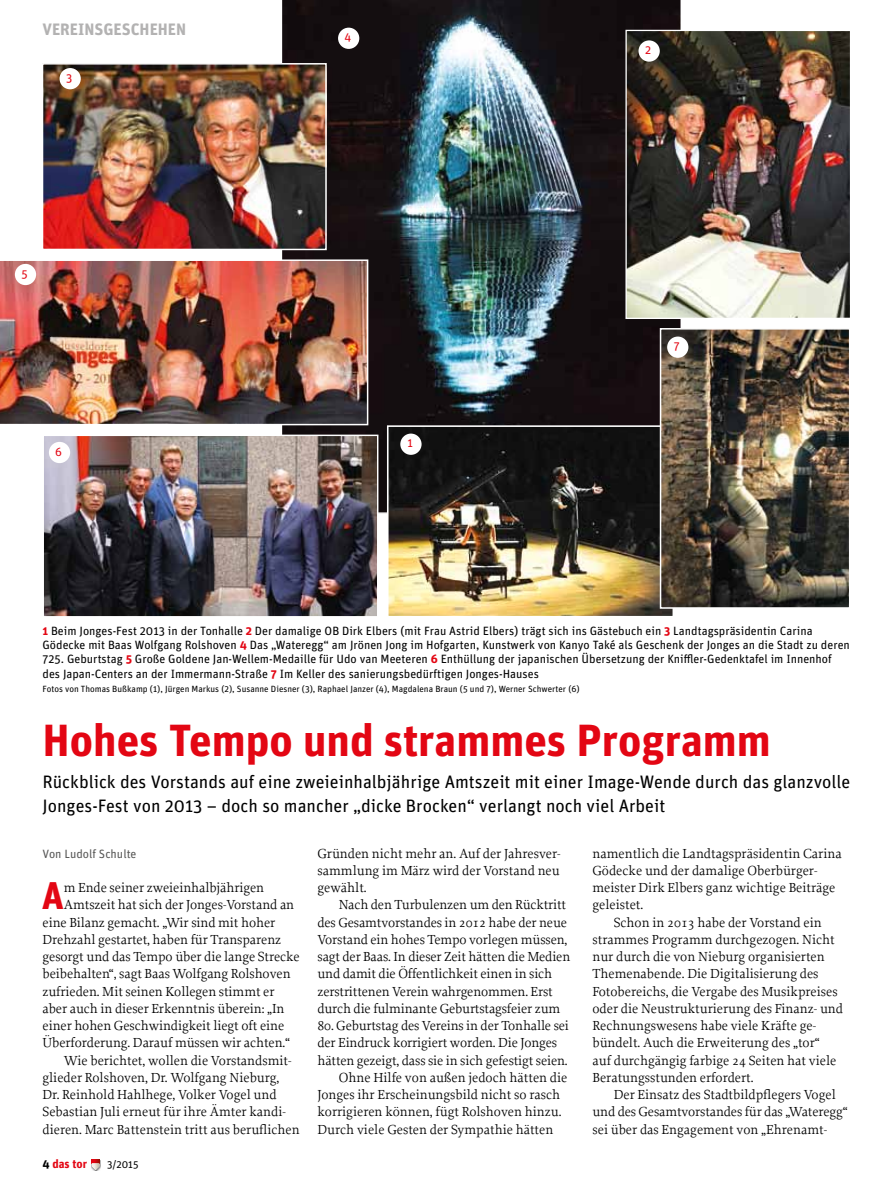
<style>
.page{position:relative;width:893px;height:1191px;background:#fff}
.page>*{position:absolute;margin:0;border:0;box-sizing:border-box;transform-origin:0 0}
.t1{font:700 45px "Unit";color:#e30613}
.t2{font:700 38.55px "Unit";color:#e30613}
.t3{font:18px/24px "Unit";color:#000}
.t4{font:700 16.5px "Unit";color:#b3b2b2}
.t5{font:13.8px/17.2px "Proforma";color:#000}
.t6{font:12px/14.2px "Unit";color:#000}
.t7{font:12px "Unit";color:#575756}
.t8{font:700 12px "Unit";color:#e30613}
.t9{font:12px "Unit";color:#e30613}
.t10{font:10.5px "Unit";color:#000}
.t11{font:9px "Unit";color:#000}
.s1{font-weight:700;color:#e30613}
.s2{color:#000}
</style>
<div class="page">
<svg style="left:92px;top:1159px;width:8px;height:12px"></svg>
<img style="left:282px;top:0;width:399px;height:514px">
<img style="left:45px;top:66px;width:279px;height:181px">
<div style="left:42px;top:63px;width:285px;height:187px;border:2px solid #fff"></div>
<img style="left:0;top:259px;width:368px;height:166px">
<img style="left:390px;top:428px;width:281px;height:186px">
<div style="left:387px;top:425px;width:287px;height:192px;border:2px solid #fff"></div>
<img style="left:627px;top:32px;width:222px;height:285px">
<div style="left:625px;top:30px;width:226px;height:289px;border:1px solid #fff"></div>
<img style="left:663px;top:331px;width:184px;height:275px">
<div style="left:660px;top:328px;width:190px;height:281px;border:2px solid #fff"></div>
<img style="left:45px;top:436px;width:331px;height:179px">
<div style="left:43px;top:434px;width:335px;height:183px;border:1px solid #fff"></div>
<div style="left:60px;top:68px;width:21px;height:21px;background:#fff;border-radius:50%"></div>
<div style="left:338px;top:28px;width:21px;height:21px;background:#fff;border-radius:50%"></div>
<div style="left:638px;top:40px;width:22px;height:22px;background:#fff;border-radius:50%"></div>
<div style="left:15px;top:264px;width:21px;height:21px;background:#fff;border-radius:50%"></div>
<div style="left:49px;top:442px;width:21px;height:21px;background:#fff;border-radius:50%"></div>
<div style="left:400px;top:433px;width:22px;height:22px;background:#fff;border-radius:50%"></div>
<div style="left:667px;top:336px;width:21px;height:22px;background:#fff;border-radius:50%"></div>
<p class="t4" style="left:43px;top:19px;width:62px">Vereinsges</p>
<p class="t4" style="left:131px;top:19px;width:19px">chehe</p>
<p class="t4" style="left:176px;top:19px;width:12px">n</p>
<p class="t9" style="left:66px;top:71px;width:8px">3</p>
<p class="t9" style="left:344px;top:30px;width:8px">4</p>
<p class="t9" style="left:645px;top:43px;width:8px">2</p>
<p class="t9" style="left:22px;top:266px;width:8px">5</p>
<p class="t9" style="left:55px;top:444px;width:8px">6</p>
<p class="t9" style="left:407px;top:436px;width:7px">1</p>
<p class="t9" style="left:674px;top:339px;width:8px">7</p>
<p class="t6" style="left:43px;top:623px;width:809px"><span class="s1">1</span> Beim Jonges-Fest 2013 in der Tonhalle <span class="s1">2</span> Der damalige OB Dirk Elbers (mit Frau Astrid Elbers) trägt sich ins Gästebuch ein <span class="s1">3</span> Landtagspräsidentin Carina Gödecke mit Baas Wolfgang Rolshoven <span class="s1">4</span> Das „Wateregg“ am Jrönen Jong im Hofgarten, Kunstwerk von Kanyo Také als Geschenk der Jonges an die Stadt zu deren 725. Geburtstag <span class="s1">5</span> Große Goldene Jan-Wellem-Medaille für Udo van Meeteren <span class="s1">6</span> Enthüllung der japanischen Übersetzung der Kniffler-Gedenktafel im Innenhof des Japan-Centers an der Immermann-Straße <span class="s1">7</span> Im Keller des sanierungsbedürftigen Jonges-Hauses</p>
<p class="t11" style="left:43px;top:684px;width:539px">Fotos von Thomas Bußkamp (1), Jürgen Markus (2), Susanne Diesner (3), Raphael Janzer (4), Magdalena Braun (5 und 7), Werner Schwerter (6)</p>
<h1 class="t1" style="left:43px;top:712px;width:730px">Hohes Tempo und strammes Programm</h1>
<h3 class="t3" style="left:43px;top:770px;width:809px">Rückblick des Vorstands auf eine zweieinhalbjährige Amtszeit mit einer Image-Wende durch das glanzvolle<br>Jonges-Fest von 2013 – doch so mancher „dicke Brocken“ verlangt noch viel Arbeit</h3>
<p class="t5" style="left:592px;top:844px;width:251px">namentlich die Landtagspräsidentin Carina Gödecke und der damalige Oberbürger&shy;meister Dirk Elbers ganz wichtige Beiträge geleistet.</p>
<p class="t5" style="left:592px;top:913px;width:252px;text-indent:21px">Schon in 2013 habe der Vorstand ein strammes Programm durchgezogen. Nicht nur durch die von Nieburg organisierten Themenabende. Die Digitalisierung des Fotobereichs, die Vergabe des Musikpreises oder die Neustrukturierung des Finanz- und Rechnungswesens habe viele Kräfte ge&shy;bündelt. Auch die Erweiterung des „tor“<br>auf durchgängig farbige 24 Seiten hat viele Beratungsstunden erfordert.</p>
<p class="t5" style="left:592px;top:1085px;width:257px;text-indent:21px">Der Einsatz des Stadtbildpflegers Vogel und des Gesamtvorstandes für das „Wateregg“ sei über das Engagement von „Ehrenamt-</p>
<p class="t5" style="left:317px;top:844px;width:245px;text-align:justify">Gründen nicht mehr an. Auf der Jahresver&shy;sammlung im März wird der Vorstand neu gewählt.</p>
<p class="t5" style="left:317px;top:896px;width:254px;text-indent:21px">Nach den Turbulenzen um den Rücktritt des Gesamtvorstandes in 2012 habe der neue Vorstand ein hohes Tempo vorlegen müssen, sagt der Baas. In dieser Zeit hätten die Medien und damit die Öffentlichkeit einen in sich zerstrittenen Verein wahrgenommen. Erst durch die fulminante Geburtstagsfeier zum</p>
<p class="t5" style="left:317px;top:1016px;width:253px">80. Geburtstag des Vereins in der Tonhalle sei</p>
<p class="t5" style="left:317px;top:1034px;width:241px">der Eindruck korrigiert worden. Die Jonges</p>
<p class="t5" style="left:317px;top:1051px;width:252px">hätten gezeigt, dass sie in sich gefestigt seien.</p>
<p class="t5" style="left:339px;top:1068px;width:230px">Ohne Hilfe von außen jedoch hätten die</p>
<p class="t5" style="left:317px;top:1085px;width:244px">Jonges ihr Erscheinungsbild nicht so rasch</p>
<p class="t5" style="left:317px;top:1103px;width:246px">korrigieren können, fügt Rolshoven hinzu.</p>
<p class="t5" style="left:317px;top:1120px;width:237px">Durch viele Gesten der Sympathie hätten</p>
<p class="t7" style="left:43px;top:846px;width:96px">Von Ludolf Schulte</p>
<h2 class="t2" style="left:42px;top:872px;width:24px">A</h2>
<p class="t5" style="left:64px;top:878px;width:202px">m Ende seiner zweieinhalbjährigen</p>
<p class="t5" style="left:64px;top:896px;width:232px">Amtszeit hat sich der Jonges-Vorstand an</p>
<p class="t5" style="left:43px;top:913px;width:234px">eine Bilanz gemacht. „Wir sind mit hoher</p>
<p class="t5" style="left:43px;top:930px;width:240px">Drehzahl gestartet, haben für Transparenz</p>
<p class="t5" style="left:43px;top:947px;width:259px">gesorgt und das Tempo über die lange Strecke</p>
<p class="t5" style="left:43px;top:965px;width:250px">beibehalten“, sagt Baas Wolfgang Rolshoven</p>
<p class="t5" style="left:43px;top:982px;width:233px">zufrieden. Mit seinen Kollegen stimmt er</p>
<p class="t5" style="left:43px;top:999px;width:243px">aber auch in dieser Erkenntnis überein: „In</p>
<p class="t5" style="left:43px;top:1016px;width:243px">einer hohen Geschwindigkeit liegt oft eine</p>
<p class="t5" style="left:43px;top:1034px;width:249px">Überforderung. Darauf müssen wir achten.“</p>
<p class="t5" style="left:64px;top:1051px;width:229px">Wie berichtet, wollen die Vorstandsmit-</p>
<p class="t5" style="left:43px;top:1068px;width:238px">glieder Rolshoven, Dr. Wolfgang Nieburg,</p>
<p class="t5" style="left:43px;top:1085px;width:236px">Dr. Reinhold Hahlhege, Volker Vogel und</p>
<p class="t5" style="left:43px;top:1103px;width:245px">Sebastian Juli erneut für ihre Ämter kandi-</p>
<p class="t5" style="left:43px;top:1120px;width:259px">dieren. Marc Battenstein tritt aus beruflichen</p>
<p class="t8" style="left:43px;top:1156px;width:46px"><span class="s2">4</span> das tor</p>
<p class="t10" style="left:107px;top:1158px;width:33px">3/2015</p>
</div>
